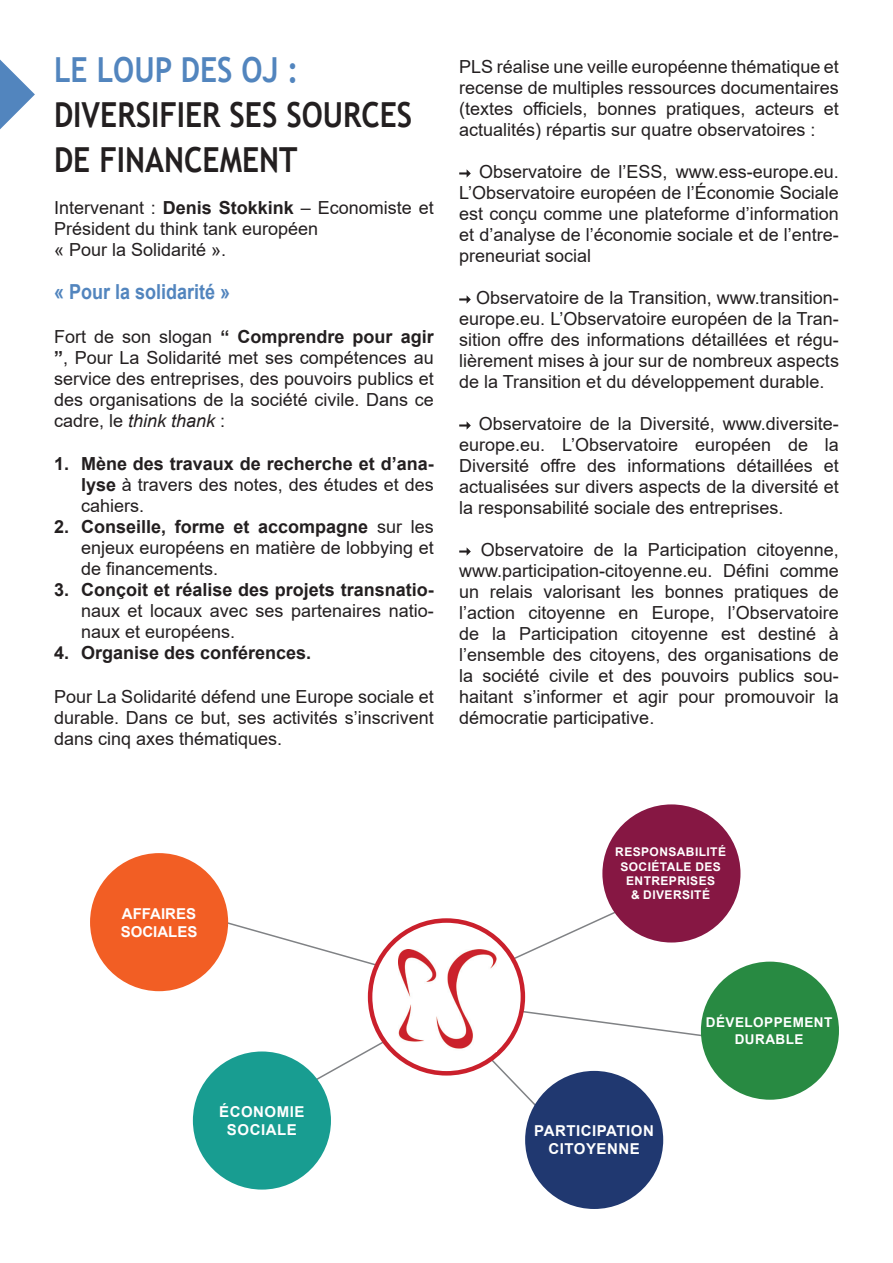
<style>
.page{position:relative;width:893px;height:1263px;background:#fff}
.page>*{position:absolute;margin:0;border:0;box-sizing:border-box;transform-origin:0 0}
.t1{font:700 34.5px/45px "Trebuchet MS";color:#231f20;scale:.87 1}
.t2{font:700 34.5px "Trebuchet MS";color:#5285be;scale:.87 1}
.t3{font:700 20.7px "Arial";color:#5285be;scale:.87 1}
.t4{font:18px/21px "Arial";color:#231f20;text-align:justify}
.t5{font:700 18px/21px "Arial";color:#231f20;text-align:justify}
.t6{font:700 15px "Arial";letter-spacing:.035em;color:#fff}
.t7{font:700 15px "Arial";color:#fff}
.t8{font:700 13.5px "Arial";letter-spacing:.035em;color:#fff}
.t9{font:700 12px/14.4px "Arial";letter-spacing:.035em;color:#fff;text-align:center}
.s1{font-weight:700}
.s2{font-style:italic}
.s3{font-weight:400}
</style>
<div class="page">
<svg style="left:459px;top:169px;width:12px;height:9px"></svg>
<svg style="left:459px;top:295px;width:12px;height:9px"></svg>
<svg style="left:459px;top:421px;width:12px;height:9px"></svg>
<svg style="left:459px;top:547px;width:12px;height:9px"></svg>
<svg style="left:0;top:60px;width:35px;height:69px"></svg>
<svg style="left:493px;top:904px;width:138px;height:65px"></svg>
<svg style="left:317px;top:1005px;width:399px;height:120px"></svg>
<svg style="left:190px;top:903px;width:248px;height:81px"></svg>
<div style="left:370px;top:920px;width:153px;height:153px;background:#fff;border-radius:50%"></div>
<div style="left:368px;top:918px;width:157px;height:157px;border:4px solid #ca202c;border-radius:50%"></div>
<img style="left:399px;top:950px;width:97px;height:99px">
<div style="left:90px;top:853px;width:138px;height:138px;background:#f25e24;border-radius:50%"></div>
<div style="left:602px;top:804px;width:138px;height:138px;background:#861743;border-radius:50%"></div>
<div style="left:701px;top:962px;width:138px;height:138px;background:#288a42;border-radius:50%"></div>
<div style="left:525px;top:1071px;width:138px;height:138px;background:#203870;border-radius:50%"></div>
<div style="left:193px;top:1051px;width:138px;height:138px;background:#189d91;border-radius:50%"></div>
<p class="t2" style="left:54px;top:48px;width:283px">LE LOUP DES OJ :</p>
<p class="t1" style="left:54px;top:92px;width:413px">DIVERSIFIER SES SOURCES<br>DE FINANCEMENT</p>
<p class="t4" style="left:54px;top:197px;width:381px">Intervenant : <span class="s1">Denis Stokkink</span> – Economiste et<br>Président du think tank européen</p>
<p class="t4" style="left:54px;top:239px;width:174px">« Pour la Solidarité ».</p>
<p class="t3" style="left:54px;top:277px;width:204px">« Pour la solidarité »</p>
<p class="t4" style="left:54px;top:326px;width:381px">Fort de son slogan <span class="s1">“ Comprendre pour agir ”</span>, Pour La Solidarité met ses compétences au service des entreprises, des pouvoirs publics et des organisations de la société civile. Dans ce cadre, le <span class="s2">think thank</span> :</p>
<p class="t5" style="left:81px;top:454px;width:354px;text-indent:-27px">1. Mène des travaux de recherche et d’ana&shy;lyse <span class="s3">à travers des notes, des études et des cahiers.</span></p>
<p class="t4" style="left:81px;top:516px;width:354px;text-indent:-27px"><span class="s1">2. Conseille, forme et accompagne</span> sur les enjeux européens en matière de lobbying et de financements.</p>
<p class="t4" style="left:81px;top:579px;width:354px;text-indent:-27px"><span class="s1">3. Conçoit et réalise des projets transnatio&shy;</span>naux et locaux avec ses partenaires natio&shy;naux et européens.</p>
<p class="t5" style="left:54px;top:643px;width:259px">4. Organise des conférences.</p>
<p class="t4" style="left:54px;top:686px;width:381px">Pour La Solidarité défend une Europe sociale et durable. Dans ce but, ses activités s’inscrivent dans cinq axes thématiques.</p>
<p class="t4" style="left:459px;top:56px;width:381px">PLS réalise une veille européenne thématique et recense de multiples ressources documentaires (textes officiels, bonnes pratiques, acteurs et actualités) répartis sur quatre observatoires :</p>
<p class="t4" style="left:459px;top:161px;width:381px;text-indent:20px">Observatoire de l’ESS, www.ess-europe.eu.<br>L’Observatoire européen de l’Économie Sociale est conçu comme une plateforme d’information et d’analyse de l’économie sociale et de l’entre&shy;preneuriat social</p>
<p class="t4" style="left:459px;top:287px;width:381px;text-indent:17px">Observatoire de la Transition, www.transition&shy;europe.eu. L’Observatoire européen de la Tran&shy;sition offre des informations détaillées et régu&shy;lièrement mises à jour sur de nombreux aspects de la Transition et du développement durable.</p>
<p class="t4" style="left:459px;top:413px;width:381px;text-indent:20px">Observatoire de la Diversité, www.diversite&shy;europe.eu. L’Observatoire européen de la Diversité offre des informations détaillées et actualisées sur divers aspects de la diversité et la responsabilité sociale des entreprises.</p>
<p class="t4" style="left:459px;top:539px;width:381px;text-indent:22px">Observatoire de la Participation citoyenne, www.participation-citoyenne.eu. Défini comme un relais valorisant les bonnes pratiques de l’action citoyenne en Europe, l’Observatoire de la Participation citoyenne est destiné à l’ensemble des citoyens, des organisations de la société civile et des pouvoirs publics sou&shy;haitant s’informer et agir pour promouvoir la démocratie participative.</p>
<p class="t7" style="left:122px;top:903px;width:76px">AFFAIRES</p>
<p class="t7" style="left:121px;top:921px;width:78px">SOCIALES</p>
<p class="t6" style="left:219px;top:1101px;width:87px">ÉCONOMIE</p>
<p class="t6" style="left:227px;top:1119px;width:71px">SOCIALE</p>
<p class="t9" style="left:615px;top:845px;width:112px">RESPONSABILITÉ</p>
<p class="t9" style="left:620px;top:859px;width:102px">SOCIÉTALE DES<br>ENTREPRISES</p>
<p class="t9" style="left:631px;top:888px;width:80px">&amp; DIVERSITÉ</p>
<p class="t6" style="left:534px;top:1120px;width:121px">PARTICIPATION</p>
<p class="t6" style="left:548px;top:1138px;width:93px">CITOYENNE</p>
<p class="t8" style="left:706px;top:1013px;width:128px">DÉVELOPPEMENT</p>
<p class="t8" style="left:735px;top:1029px;width:70px">DURABLE</p>
</div>
